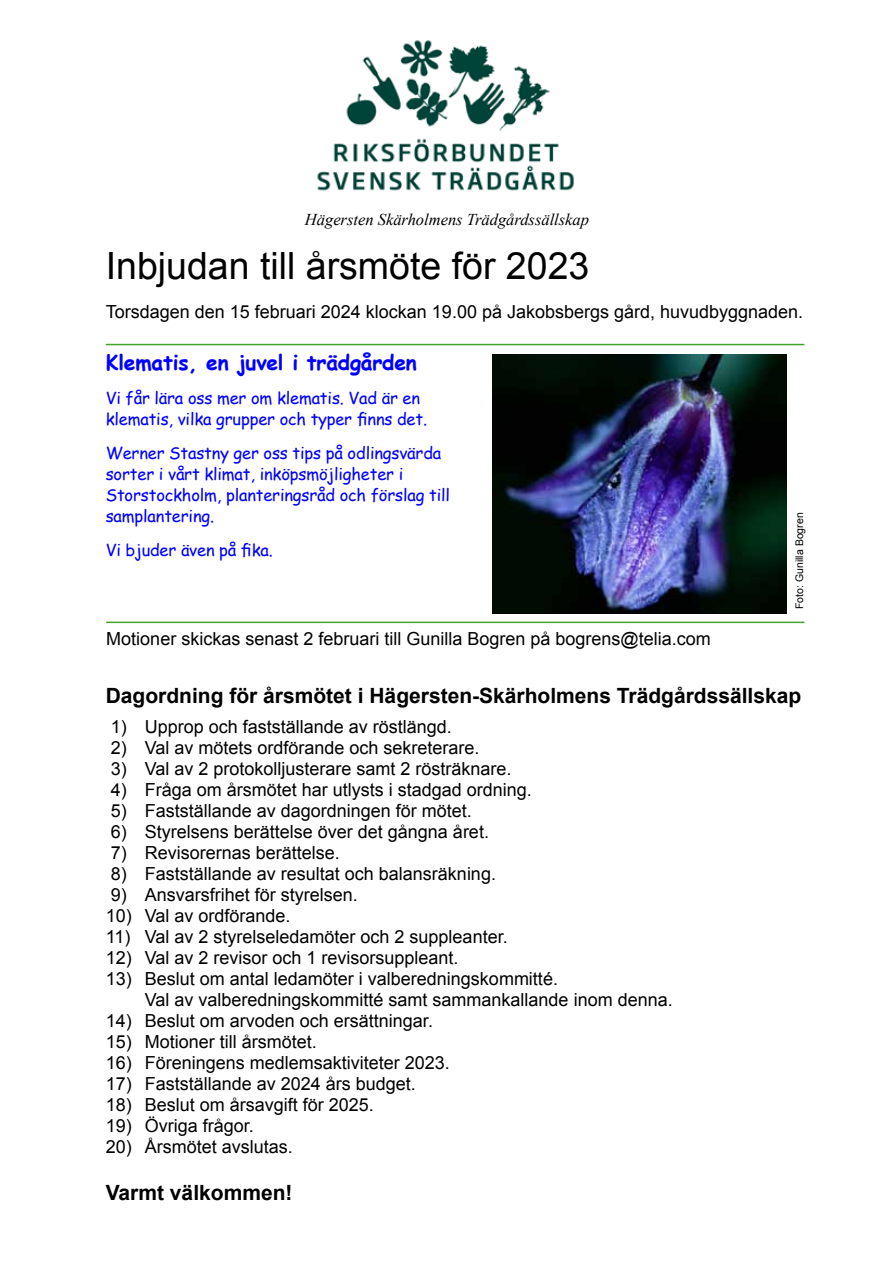
<style>
.page{position:relative;width:893px;height:1263px;background:#fff}
.page>*{position:absolute;margin:0;border:0;box-sizing:border-box;transform-origin:0 0}
.t1{font:37.5px "Arial";color:#000}
.t2{font:700 21px "Arial";color:#000}
.t3{font:700 21px "Comic Sans MS";letter-spacing:-.01em;color:#00f}
.t4{font:18px/21px "Arial";color:#000}
.t5{font:16.5px/21px "Comic Sans MS";letter-spacing:-.01em;color:#00f}
.t6{font:italic 16.5px "Times New Roman";color:#000}
.t7{font:10.5px "Arial";color:#000}
</style>
<div class="page">
<hr style="left:106px;top:622px;width:698px;height:1px;background:#44a12b">
<hr style="left:106px;top:344px;width:698px;height:1px;background:#44a12b">
<img style="left:317px;top:40px;width:257px;height:151px">
<img style="left:492px;top:354px;width:295px;height:260px">
<p class="t6" style="left:305px;top:208px;width:286px">Hägersten Skärholmens Trädgårdssällskap</p>
<h1 class="t1" style="left:106px;top:241px;width:485px">Inbjudan till årsmöte för 2023</h1>
<p class="t4" style="left:106px;top:301px;width:699px">Torsdagen den 15 februari 2024 klockan 19.00 på Jakobsbergs gård, huvudbyggnaden.</p>
<p class="t3" style="left:106px;top:347px;width:313px">Klematis, en juvel i trädgården</p>
<p class="t5" style="left:106px;top:387px;width:323px">Vi får lära oss mer om klematis. Vad är en klematis, vilka grupper och typer finns det.</p>
<p class="t5" style="left:106px;top:442px;width:346px">Werner Stastny ger oss tips på odlingsvärda sorter i vårt klimat, inköpsmöjligheter i Storstockholm, planteringsråd och förslag till samplantering.</p>
<p class="t5" style="left:106px;top:539px;width:169px">Vi bjuder även på fika.</p>
<p class="t7" style="left:793px;top:609px;width:98px;rotate:-90deg">Foto: Gunilla Bogren</p>
<p class="t4" style="left:106px;top:629px;width:606px">Motioner skickas senast 2 februari till Gunilla Bogren på bogrens@telia.com</p>
<p class="t2" style="left:106px;top:682px;width:697px">Dagordning för årsmötet i Hägersten-Skärholmens Trädgårdssällskap</p>
<p class="t4" style="left:111px;top:716px;width:343px">1) Upprop och fastställande av röstlängd.</p>
<p class="t4" style="left:111px;top:737px;width:370px">2) Val av mötets ordförande och sekreterare.</p>
<p class="t4" style="left:111px;top:758px;width:402px">3) Val av 2 protokolljusterare samt 2 rösträknare.</p>
<p class="t4" style="left:111px;top:779px;width:423px">4) Fråga om årsmötet har utlysts i stadgad ordning.</p>
<p class="t4" style="left:111px;top:800px;width:363px">5) Fastställande av dagordningen för mötet.</p>
<p class="t4" style="left:111px;top:821px;width:380px">6) Styrelsens berättelse över det gångna året.</p>
<p class="t4" style="left:111px;top:842px;width:231px">7) Revisorernas berättelse.</p>
<p class="t4" style="left:111px;top:863px;width:387px">8) Fastställande av resultat och balansräkning.</p>
<p class="t4" style="left:111px;top:884px;width:249px">9) Ansvarsfrihet för styrelsen.</p>
<p class="t4" style="left:106px;top:905px;width:186px">10) Val av ordförande.</p>
<p class="t4" style="left:106px;top:926px;width:403px">11) Val av 2 styrelseledamöter och 2 suppleanter.</p>
<p class="t4" style="left:106px;top:947px;width:354px">12) Val av 2 revisor och 1 revisorsuppleant.</p>
<p class="t4" style="left:145px;top:968px;width:529px;text-indent:-39px">13) Beslut om antal ledamöter i valberedningskommitté.<br>Val av valberedningskommitté samt sammankallande inom denna.</p>
<p class="t4" style="left:106px;top:1010px;width:329px">14) Beslut om arvoden och ersättningar.</p>
<p class="t4" style="left:106px;top:1031px;width:213px">15) Motioner till årsmötet.</p>
<p class="t4" style="left:106px;top:1052px;width:346px">16) Föreningens medlemsaktiviteter 2023.</p>
<p class="t4" style="left:106px;top:1073px;width:312px">17) Fastställande av 2024 års budget.</p>
<p class="t4" style="left:106px;top:1094px;width:270px">18) Beslut om årsavgift för 2025.</p>
<p class="t4" style="left:106px;top:1115px;width:150px">19) Övriga frågor.</p>
<p class="t4" style="left:106px;top:1136px;width:189px">20) Årsmötet avslutas.</p>
<p class="t2" style="left:106px;top:1178px;width:188px">Varmt välkommen!</p>
</div>
